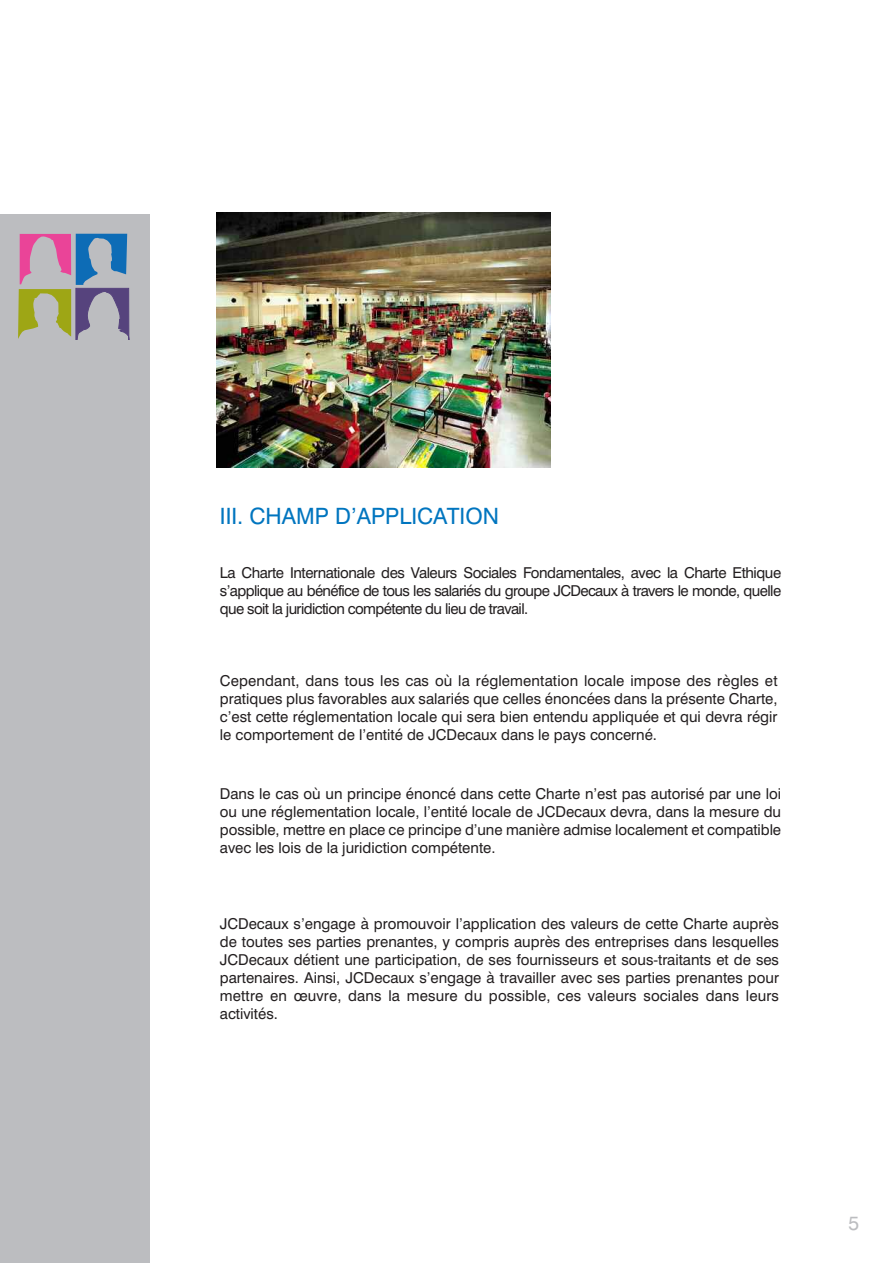
<style>
.page{position:relative;width:893px;height:1263px;background:#fff}
.page>*{position:absolute;margin:0;border:0;box-sizing:border-box;transform-origin:0 0}
.t1{font:22.5px "Swiss 721 BT";color:#0075bf}
.t2{font:19.5px "Swiss 721 BT";color:#bcbdc0}
.t3{font:15px/18px "Swiss 721 BT";color:#231f20;text-align:justify}
</style>
<div class="page">
<div style="left:0;top:214px;width:150px;height:1049px;background:#bcbdc0"></div>
<svg style="left:18px;top:234px;width:111px;height:106px"></svg>
<img style="left:216px;top:213px;width:334px;height:254px">
<h1 class="t1" style="left:220px;top:508px;width:281px">III. CHAMP D’APPLICATION</h1>
<p class="t3" style="left:220px;top:565px;width:563px">La Charte Internationale des Valeurs Sociales Fondamentales, avec la Charte Ethique s’applique au bénéfice de tous les salariés du groupe JCDecaux à travers le monde, quelle que soit la juridiction compétente du lieu de travail.</p>
<p class="t3" style="left:220px;top:673px;width:559px">Cependant, dans tous les cas où la réglementation locale impose des règles et pratiques plus favorables aux salariés que celles énoncées dans la présente Charte, c’est cette réglementation locale qui sera bien entendu appliquée et qui devra régir le comportement de l’entité de JCDecaux dans le pays concerné.</p>
<p class="t3" style="left:220px;top:786px;width:563px">Dans le cas où un principe énoncé dans cette Charte n’est pas autorisé par une loi ou une réglementation locale, l’entité locale de JCDecaux devra, dans la mesure du possible, mettre en place ce principe d’une manière admise localement et compatible avec les lois de la juridiction compétente.</p>
<p class="t3" style="left:220px;top:916px;width:561px">JCDecaux s’engage à promouvoir l’application des valeurs de cette Charte auprès de toutes ses parties prenantes, y compris auprès des entreprises dans lesquelles JCDecaux détient une participation, de ses fournisseurs et sous-traitants et de ses partenaires. Ainsi, JCDecaux s’engage à travailler avec ses parties prenantes pour mettre en œuvre, dans la mesure du possible, ces valeurs sociales dans leurs activités.</p>
<h2 class="t2" style="left:848px;top:1216px;width:12px">5</h2>
</div>
